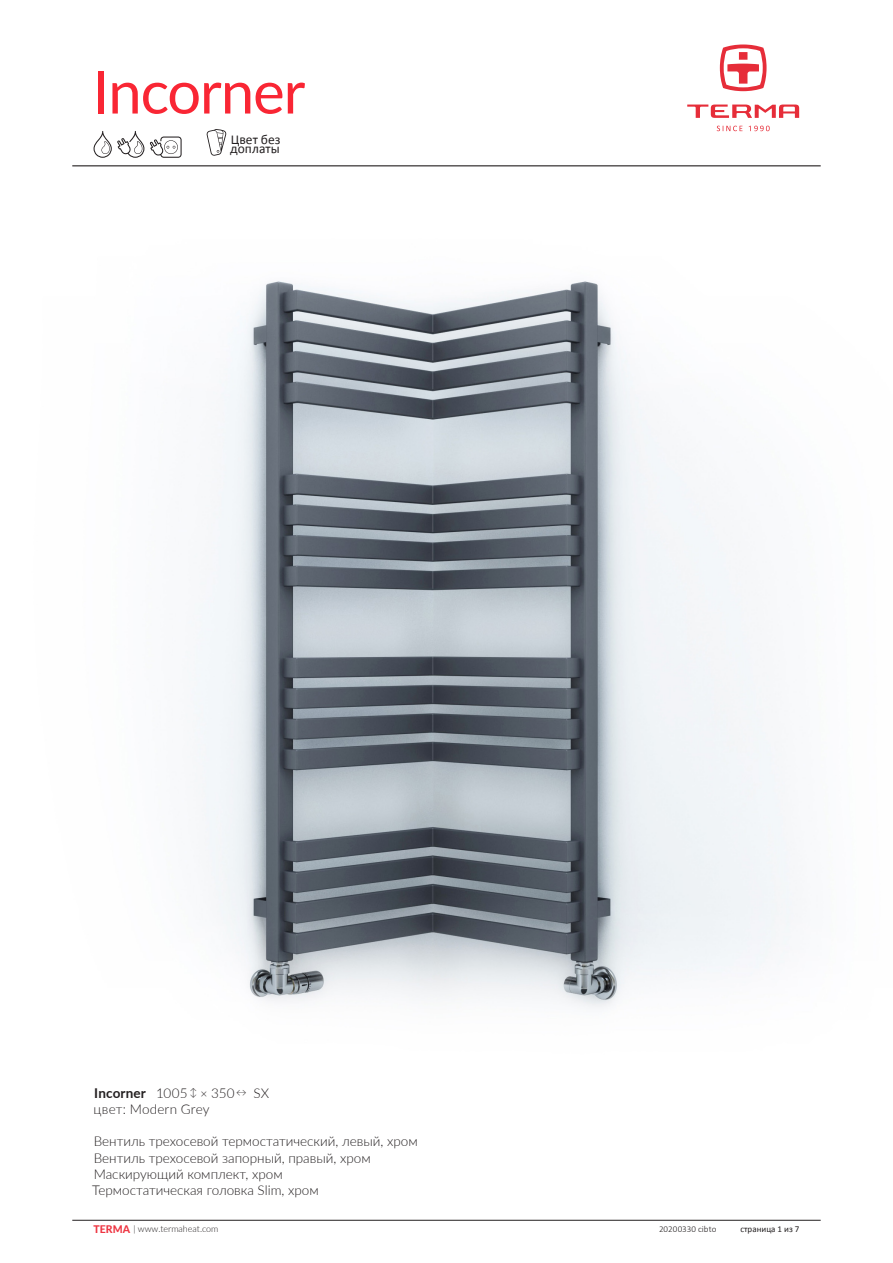
<style>
.page{position:relative;width:893px;height:1263px;background:#fff}
.page>*{position:absolute;margin:0;border:0;box-sizing:border-box;transform-origin:0 0}
.t1{font:60px "Lato";letter-spacing:-.02em;color:#f92634}
.opisy_zdjęć{font:300 13.5px "Lato";color:#231f20}
.t2{font:13.5px "Calibri";letter-spacing:.005em;color:#231f20}
.t3{font:300 9px "Lato";color:#231f20}
.t4{font:300 9px "Calibri";letter-spacing:.005em;color:#231f20}
.t5{font:9px "Calibri";color:#231f20}
.s1{font-weight:700}
.s2{font-size:10.5px}
.s3{font-size:12px}
.s4{font-weight:800;font-size:10.5px;color:#ee3643}
</style>
<div class="page">
<svg style="left:94px;top:131px;width:50px;height:27px"></svg>
<svg style="left:150px;top:137px;width:32px;height:21px"></svg>
<svg style="left:207px;top:129px;width:19px;height:27px"></svg>
<hr style="left:72px;top:165px;width:749px;height:1px;background:#231f20">
<img style="left:72px;top:281px;width:749px;height:939px">
<hr style="left:72px;top:1220px;width:749px;height:1px;background:#231f20">
<svg style="left:720px;top:44px;width:46px;height:47px"></svg>
<svg style="left:687px;top:105px;width:112px;height:13px"></svg>
<svg style="left:717px;top:126px;width:25px;height:5px"></svg>
<svg style="left:749px;top:126px;width:21px;height:5px"></svg>
<h1 class="t1" style="left:93px;top:49px;width:214px">Incorner</h1>
<p class="t2" style="left:231px;top:131px;width:51px">Цвет без</p>
<p class="t2" style="left:230px;top:140px;width:51px">доплаты</p>
<p class="opisy_zdjęć" style="left:94px;top:1083px;width:176px"><span class="s1">Incorner</span> 1005 <span class="s2">↕</span> <span class="s3">×</span> 350 <span class="s2">↔</span> SX</p>
<p class="opisy_zdjęć" style="left:94px;top:1100px;width:117px">цвет: Modern Grey</p>
<p class="opisy_zdjęć" style="left:94px;top:1132px;width:325px">Вентиль трехосевой термостатический, левый, хром</p>
<p class="opisy_zdjęć" style="left:94px;top:1148px;width:278px">Вентиль трехосевой запорный, правый, хром</p>
<p class="opisy_zdjęć" style="left:94px;top:1164px;width:191px">Маскирующий комплект, хром</p>
<p class="opisy_zdjęć" style="left:92px;top:1181px;width:228px">Термостатическая головка Slim, хром</p>
<p class="t3" style="left:94px;top:1222px;width:126px"><span class="s4">TERMA</span> | www.termaheat.com</p>
<p class="t4" style="left:659px;top:1223px;width:59px">20200330 cibto</p>
<p class="t5" style="left:740px;top:1223px;width:61px">страница 1 из 7</p>
</div>
